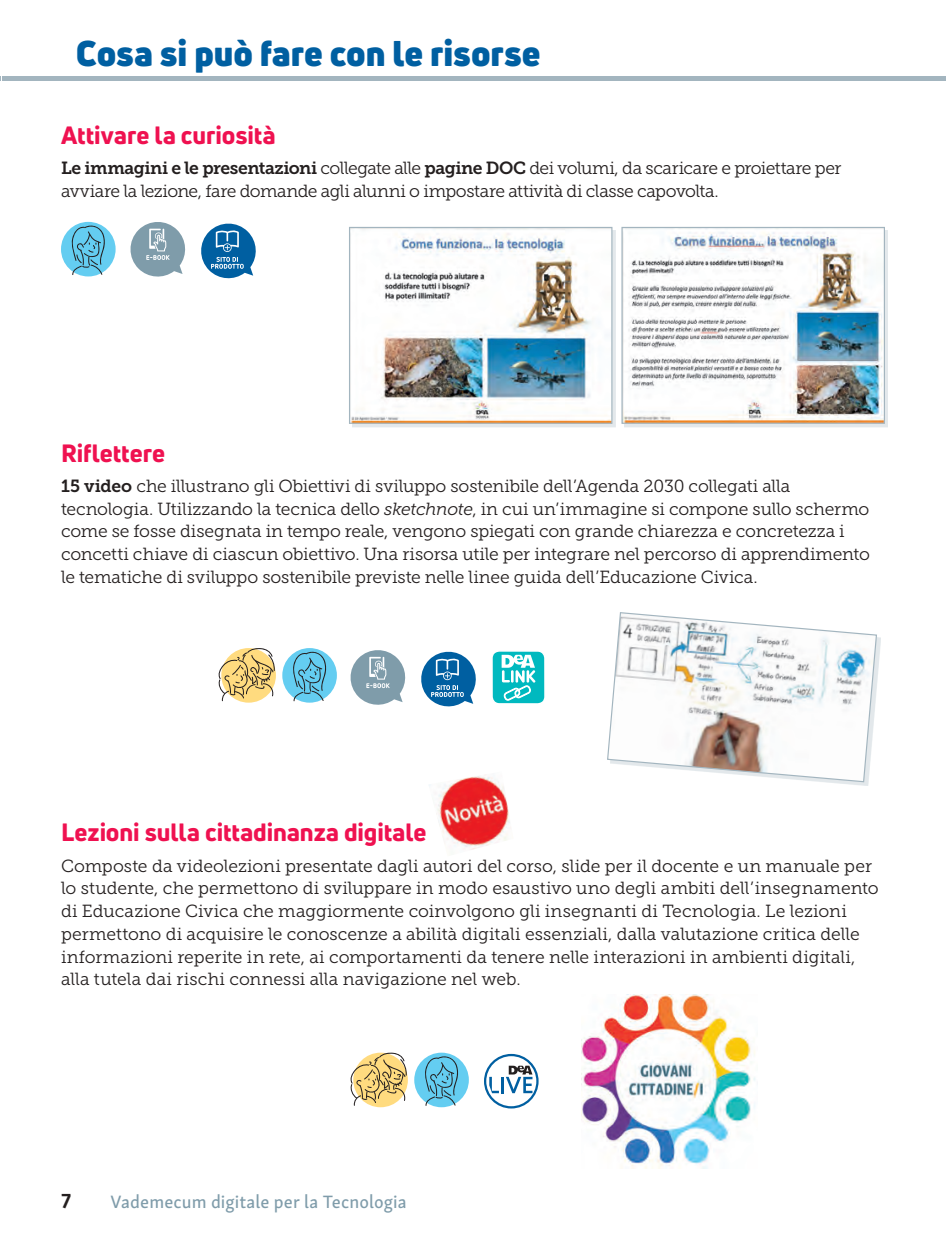
<style>
.page{position:relative;width:946px;height:1244px;background:#fff}
.page>*{position:absolute;margin:0;border:0;box-sizing:border-box;transform-origin:0 0}
.t1{font:900 35px "Uni Neue";color:#005fa1}
.t2{font:800 24.5px "Uni Neue";color:#ef1150}
.t3{font:700 21px "Skolar Sans Pro";color:#241f1f}
.t4{font:500 18.38px "Skolar Sans Pro";letter-spacing:.005em;color:#7f9caa}
.t5{font:17.5px/22.8px "Museo Slab 300";letter-spacing:-.005em;color:#241f1f}
.t6{font:17.5px/22.8px "Museo Slab 300";letter-spacing:-.03em;color:#241f1f}
.s1{font-family:"Museo Slab 700"}
.s2{font-style:italic}
</style>
<div class="page">
<div style="left:2px;top:76px;width:943px;height:5px;background:#a3b5bf"></div>
<div style="left:352px;top:230px;width:263px;height:197px;background:#a3b5bf;opacity:.3"></div>
<img style="left:351px;top:229px;width:259px;height:193px">
<div style="left:349px;top:227px;width:263px;height:197px;border:1px solid #a3b5bf"></div>
<div style="left:624px;top:230px;width:264px;height:197px;background:#a3b5bf;opacity:.3"></div>
<img style="left:623px;top:229px;width:259px;height:193px">
<div style="left:621px;top:227px;width:263px;height:197px;border:1px solid #a3b5bf"></div>
<div style="left:61px;top:222px;width:55px;height:54px;background:#64cdf1;border-radius:50%"></div>
<svg style="left:71px;top:223px;width:34px;height:52px"></svg>
<div style="left:610px;top:615px;width:270px;height:170px;background:#a3b5bf;opacity:.3"></div>
<svg style="left:607px;top:612px;width:270px;height:170px"></svg>
<svg style="left:218px;top:648px;width:57px;height:53px"></svg>
<div style="left:282px;top:648px;width:55px;height:54px;background:#64cdf1;border-radius:50%"></div>
<svg style="left:292px;top:649px;width:34px;height:52px"></svg>
<svg style="left:350px;top:650px;width:56px;height:55px"></svg>
<svg style="left:492px;top:651px;width:53px;height:53px"></svg>
<svg style="left:421px;top:651px;width:55px;height:56px"></svg>
<svg style="left:130px;top:222px;width:56px;height:55px"></svg>
<svg style="left:201px;top:223px;width:55px;height:56px"></svg>
<svg style="left:350px;top:1052px;width:57px;height:53px"></svg>
<div style="left:414px;top:1052px;width:55px;height:54px;background:#64cdf1;border-radius:50%"></div>
<svg style="left:424px;top:1053px;width:34px;height:52px"></svg>
<img style="left:581px;top:994px;width:175px;height:174px">
<svg style="left:485px;top:1054px;width:52px;height:53px"></svg>
<div style="left:484px;top:1053px;width:54px;height:55px;border:2px solid #005fa1;border-radius:50%"></div>
<svg style="left:489px;top:1076px;width:10px;height:16px"></svg>
<hr style="left:501px;top:1076px;width:3px;height:16px;background:#005fa1">
<svg style="left:506px;top:1065px;width:26px;height:27px"></svg>
<img style="left:429px;top:774px;width:81px;height:76px">
<h1 class="t1" style="left:76px;top:29px;width:466px">Cosa si può fare con le risorse</h1>
<h2 class="t2" style="left:61px;top:118px;width:216px">Attivare la curiosità</h2>
<p class="t6" style="left:61px;top:157px;width:782px"><span class="s1">Le immagini e le presentazioni</span> collegate alle <span class="s1">pagine DOC</span> dei volumi, da scaricare e proiettare per avviare la lezione, fare domande agli alunni o impostare attività di classe capovolta.</p>
<h2 class="t2" style="left:61px;top:436px;width:106px">Riflettere</h2>
<p class="t5" style="left:61px;top:474px;width:810px"><span class="s1">15 video</span> che illustrano gli Obiettivi di sviluppo sostenibile dell’Agenda 2030 collegati alla tecnologia. Utilizzando la tecnica dello <span class="s2">sketchnote</span>, in cui un’immagine si compone sullo schermo come se fosse disegnata in tempo reale, vengono spiegati con grande chiarezza e concretezza i concetti chiave di ciascun obiettivo. Una risorsa utile per integrare nel percorso di apprendimento le tematiche di sviluppo sostenibile previste nelle linee guida dell’Educazione Civica.</p>
<h2 class="t2" style="left:61px;top:815px;width:367px">Lezioni sulla cittadinanza digitale</h2>
<p class="t5" style="left:61px;top:854px;width:819px">Composte da videolezioni presentate dagli autori del corso, slide per il docente e un manuale per lo studente, che permettono di sviluppare in modo esaustivo uno degli ambiti dell’insegnamento di Educazione Civica che maggiormente coinvolgono gli insegnanti di Tecnologia. Le lezioni permettono di acquisire le conoscenze a abilità digitali essenziali, dalla valutazione critica delle informazioni reperite in rete, ai comportamenti da tenere nelle interazioni in ambienti digitali, alla tutela dai rischi connessi alla navigazione nel web.</p>
<p class="t3" style="left:61px;top:1183px;width:12px">7</p>
<p class="t4" style="left:111px;top:1187px;width:297px">Vademecum digitale per la Tecnologia</p>
</div>
